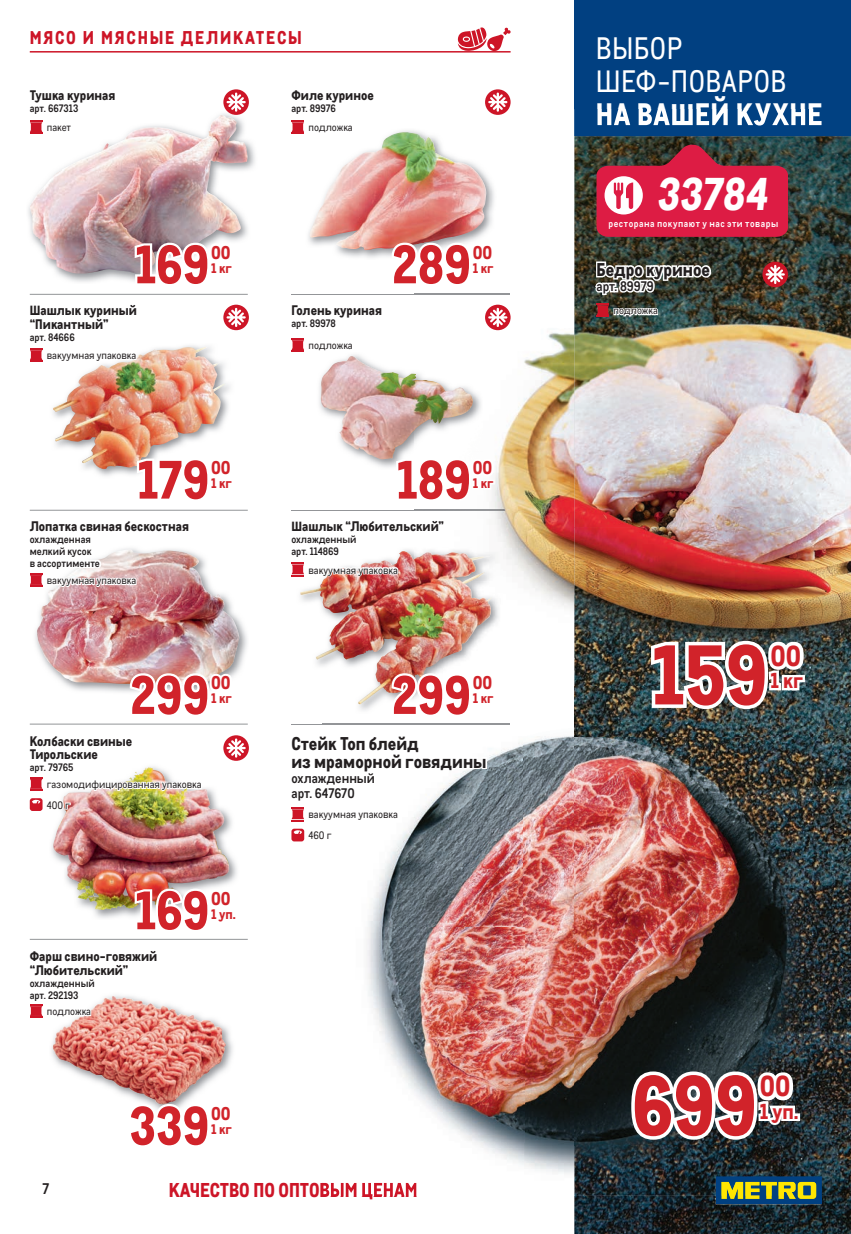
<style>
.page{position:relative;width:851px;height:1234px;background:#fff}
.page>*{position:absolute;margin:0;border:0;box-sizing:border-box;transform-origin:0 0}
.t1{font:800 82.2px "CA Metro";color:#d1232a}
.t2{font:800 52.5px "CA Metro";color:#d1232a}
.t3{font:800 44.7px "CA Metro";color:#fff}
.t4{font:30.15px/33.3px "CA Metro";letter-spacing:.015em;color:#fff}
.t5{font:800 30.15px "CA Metro";letter-spacing:.02em;color:#fff}
.t6{font:800 28.2px "CA Metro";color:#d1232a}
.t7{font:800 21.15px "CA Metro";color:#d1232a}
.t8{font:800 19.5px "CA Metro";color:#cd1527}
.t9{font:800 18px/18px "CA Metro";color:#231f20}
.t10{font:800 18px "CA Metro";letter-spacing:.1em;color:#cd1527}
.t11{font:800 18px "CA Metro";color:#d1232a}
.t12{font:700 15px "CA Metro";color:#231f20}
.t13{font:800 13.5px/13.5px "CA Metro";color:#231f20}
.t14{font:700 13.5px/15px "CA Metro";color:#231f20}
.t15{font:800 13.5px "CA Metro";color:#d1232a}
.t16{font:10.5px "CA Metro";color:#231f20}
.t17{font:700 10.5px/12px "CA Metro";color:#231f20}
.t18{font:700 9.75px "CA Metro";letter-spacing:.055em;color:#fff}
</style>
<div class="page">
<img style="left:574px;top:736px;width:276px;height:497px">
<div style="left:574px;top:0;width:276px;height:136px;background:#014081"></div>
<svg style="left:715px;top:1195px;width:106px;height:8px"></svg>
<svg style="left:721px;top:1195px;width:95px;height:3px"></svg>
<hr style="left:291px;top:723px;width:218px;height:1px;background:#939598">
<hr style="left:30px;top:723px;width:218px;height:1px;background:#939598">
<hr style="left:30px;top:938px;width:218px;height:1px;background:#939598">
<hr style="left:291px;top:294px;width:218px;height:1px;background:#939598">
<hr style="left:291px;top:509px;width:218px;height:1px;background:#939598">
<hr style="left:30px;top:509px;width:218px;height:1px;background:#939598">
<hr style="left:30px;top:294px;width:218px;height:1px;background:#939598">
<hr style="left:30px;top:51px;width:480px;height:2px;background:#cd1527">
<svg style="left:457px;top:27px;width:53px;height:24px"></svg>
<img style="left:415px;top:109px;width:435px;height:627px">
<img style="left:574px;top:109px;width:276px;height:27px">
<img style="left:597px;top:109px;width:224px;height:16px">
<img style="left:415px;top:294px;width:94px;height:1px">
<img style="left:415px;top:509px;width:94px;height:1px">
<img style="left:319px;top:352px;width:163px;height:115px">
<img style="left:321px;top:356px;width:130px;height:103px">
<img style="left:322px;top:713px;width:202px;height:482px">
<img style="left:523px;top:736px;width:308px;height:459px">
<img style="left:715px;top:1176px;width:106px;height:19px">
<img style="left:721px;top:1181px;width:95px;height:14px">
<img style="left:322px;top:723px;width:187px;height:1px">
<img style="left:574px;top:686px;width:257px;height:50px">
<img style="left:94px;top:345px;width:136px;height:131px">
<img style="left:53px;top:347px;width:167px;height:122px">
<img style="left:28px;top:113px;width:227px;height:169px">
<img style="left:30px;top:115px;width:218px;height:158px">
<img style="left:308px;top:128px;width:188px;height:130px">
<img style="left:309px;top:132px;width:177px;height:118px">
<img style="left:51px;top:1013px;width:182px;height:84px">
<img style="left:53px;top:1004px;width:140px;height:97px">
<svg style="left:627px;top:1067px;width:170px;height:75px"></svg>
<svg style="left:389px;top:240px;width:107px;height:48px"></svg>
<svg style="left:593px;top:260px;width:120px;height:36px"></svg>
<img style="left:647px;top:637px;width:160px;height:75px">
<svg style="left:132px;top:240px;width:102px;height:42px"></svg>
<svg style="left:28px;top:113px;width:90px;height:21px"></svg>
<svg style="left:291px;top:120px;width:86px;height:14px"></svg>
<svg style="left:596px;top:303px;width:63px;height:14px"></svg>
<svg style="left:291px;top:732px;width:197px;height:109px"></svg>
<img style="left:316px;top:577px;width:99px;height:109px">
<img style="left:415px;top:547px;width:87px;height:139px">
<img style="left:358px;top:686px;width:144px;height:27px">
<img style="left:300px;top:577px;width:103px;height:82px">
<svg style="left:135px;top:455px;width:95px;height:21px"></svg>
<svg style="left:30px;top:345px;width:109px;height:18px"></svg>
<svg style="left:596px;top:143px;width:191px;height:94px;background:#bb2d49"></svg>
<svg style="left:762px;top:261px;width:25px;height:26px"></svg>
<svg style="left:765px;top:265px;width:19px;height:19px"></svg>
<svg style="left:223px;top:89px;width:26px;height:26px"></svg>
<svg style="left:226px;top:92px;width:20px;height:20px"></svg>
<svg style="left:223px;top:304px;width:26px;height:26px"></svg>
<svg style="left:226px;top:308px;width:20px;height:19px"></svg>
<div style="left:485px;top:89px;width:25px;height:26px;background:#cd1527;border-radius:50%"></div>
<svg style="left:488px;top:92px;width:19px;height:20px"></svg>
<svg style="left:394px;top:455px;width:102px;height:48px"></svg>
<svg style="left:485px;top:304px;width:25px;height:26px"></svg>
<svg style="left:488px;top:308px;width:19px;height:19px"></svg>
<svg style="left:291px;top:338px;width:13px;height:14px"></svg>
<img style="left:51px;top:788px;width:186px;height:130px">
<img style="left:53px;top:810px;width:96px;height:82px">
<svg style="left:132px;top:886px;width:105px;height:32px"></svg>
<svg style="left:223px;top:735px;width:26px;height:25px"></svg>
<svg style="left:226px;top:738px;width:20px;height:19px"></svg>
<img style="left:29px;top:766px;width:174px;height:44px">
<svg style="left:141px;top:1101px;width:46px;height:11px"></svg>
<svg style="left:30px;top:995px;width:129px;height:22px"></svg>
<img style="left:35px;top:619px;width:212px;height:73px">
<img style="left:36px;top:552px;width:203px;height:133px">
<svg style="left:127px;top:671px;width:107px;height:22px"></svg>
<svg style="left:389px;top:671px;width:107px;height:48px"></svg>
<svg style="left:291px;top:517px;width:155px;height:60px"></svg>
<svg style="left:30px;top:548px;width:161px;height:39px"></svg>
<h3 class="t10" style="left:30px;top:23px;width:273px">МЯСО И МЯСНЫЕ ДЕЛИКАТЕСЫ</h3>
<p class="t13" style="left:30px;top:87px;width:87px">Тушка куриная</p>
<p class="t17" style="left:30px;top:101px;width:50px">арт. 667313</p>
<p class="t16" style="left:47px;top:120px;width:26px">пакет</p>
<p class="t16" style="left:308px;top:120px;width:46px">подложка</p>
<p class="t13" style="left:291px;top:87px;width:84px">Филе куриное</p>
<p class="t17" style="left:291px;top:101px;width:46px">арт. 89976</p>
<h2 class="t2" style="left:135px;top:221px;width:76px">169</h2>
<h3 class="t11" style="left:211px;top:237px;width:21px">00</h3>
<p class="t15" style="left:211px;top:257px;width:22px">1 кг</p>
<h2 class="t2" style="left:392px;top:221px;width:80px">289</h2>
<h3 class="t11" style="left:472px;top:237px;width:21px">00</h3>
<p class="t15" style="left:472px;top:257px;width:22px">1 кг</p>
<p class="t13" style="left:30px;top:302px;width:109px">Шашлык куриный “Пикантный”</p>
<p class="t17" style="left:30px;top:330px;width:46px">арт. 84666</p>
<p class="t16" style="left:47px;top:348px;width:91px">вакуумная упаковка</p>
<p class="t13" style="left:291px;top:302px;width:92px">Голень куриная</p>
<p class="t17" style="left:291px;top:317px;width:46px">арт. 89978</p>
<p class="t16" style="left:308px;top:338px;width:46px">подложка</p>
<h2 class="t2" style="left:137px;top:436px;width:73px">179</h2>
<h3 class="t11" style="left:211px;top:452px;width:21px">00</h3>
<p class="t15" style="left:211px;top:472px;width:22px">1 кг</p>
<h2 class="t2" style="left:396px;top:436px;width:76px">189</h2>
<h3 class="t11" style="left:472px;top:452px;width:21px">00</h3>
<p class="t15" style="left:472px;top:472px;width:22px">1 кг</p>
<p class="t13" style="left:30px;top:517px;width:161px">Лопатка свиная бескостная</p>
<p class="t17" style="left:30px;top:532px;width:72px">охлажденная мелкий кусок<br>в ассортименте</p>
<p class="t16" style="left:47px;top:573px;width:91px">вакуумная упаковка</p>
<h2 class="t2" style="left:130px;top:651px;width:81px">299</h2>
<h3 class="t11" style="left:211px;top:667px;width:21px">00</h3>
<p class="t15" style="left:211px;top:687px;width:22px">1 кг</p>
<p class="t13" style="left:30px;top:733px;width:104px">Колбаски свиные<br>Тирольские</p>
<p class="t17" style="left:30px;top:760px;width:45px">арт. 79765</p>
<p class="t16" style="left:47px;top:797px;width:25px">400 г</p>
<p class="t16" style="left:47px;top:776px;width:156px">газомодифицированная упаковка</p>
<h2 class="t2" style="left:135px;top:866px;width:76px">169</h2>
<h3 class="t11" style="left:211px;top:883px;width:21px">00</h3>
<p class="t15" style="left:211px;top:902px;width:26px">1 уп.</p>
<p class="t13" style="left:30px;top:948px;width:129px">Фарш свино-говяжий “Любительский”</p>
<p class="t17" style="left:30px;top:976px;width:66px">охлажденный арт. 292193</p>
<p class="t16" style="left:47px;top:1003px;width:46px">подложка</p>
<h2 class="t2" style="left:129px;top:1082px;width:81px">339</h2>
<h3 class="t11" style="left:211px;top:1098px;width:21px">00</h3>
<p class="t15" style="left:211px;top:1117px;width:22px">1 кг</p>
<p class="t13" style="left:291px;top:517px;width:154px">Шашлык “Любительский”</p>
<p class="t17" style="left:291px;top:532px;width:66px">охлажденный арт. 114869</p>
<p class="t16" style="left:308px;top:562px;width:91px">вакуумная упаковка</p>
<h2 class="t2" style="left:392px;top:651px;width:81px">299</h2>
<h3 class="t11" style="left:472px;top:667px;width:21px">00</h3>
<p class="t15" style="left:472px;top:687px;width:22px">1 кг</p>
<h3 class="t9" style="left:291px;top:732px;width:197px">Стейк Топ блейд<br>из мраморной говядины</h3>
<p class="t14" style="left:291px;top:769px;width:85px">охлажденный арт. 647670</p>
<p class="t16" style="left:308px;top:807px;width:91px">вакуумная упаковка</p>
<p class="t16" style="left:308px;top:827px;width:24px">460 г</p>
<p class="t12" style="left:43px;top:1176px;width:8px">7</p>
<h3 class="t8" style="left:169px;top:1173px;width:250px">КАЧЕСТВО ПО ОПТОВЫМ ЦЕНАМ</h3>
<h3 class="t4" style="left:595px;top:30px;width:192px">ВЫБОР<br>ШЕФ-ПОВАРОВ</h3>
<h3 class="t5" style="left:595px;top:89px;width:228px">НА ВАШЕЙ КУХНЕ</h3>
<h3 class="t3" style="left:656px;top:157px;width:119px">33784</h3>
<p class="t18" style="left:608px;top:216px;width:171px">ресторанa покупают у нас эти товары</p>
<h3 class="t9" style="left:596px;top:259px;width:115px">Бедро куриное</h3>
<p class="t14" style="left:596px;top:277px;width:59px">арт. 89979</p>
<p class="t16" style="left:613px;top:303px;width:46px">подложка</p>
<h1 class="t1" style="left:651px;top:607px;width:118px">159</h1>
<h3 class="t6" style="left:770px;top:632px;width:32px">00</h3>
<h3 class="t7" style="left:770px;top:662px;width:34px">1 кг</h3>
<h1 class="t1" style="left:631px;top:1037px;width:127px">699</h1>
<h3 class="t6" style="left:759px;top:1062px;width:32px">00</h3>
<h3 class="t7" style="left:759px;top:1093px;width:40px">1 уп.</h3>
</div>
